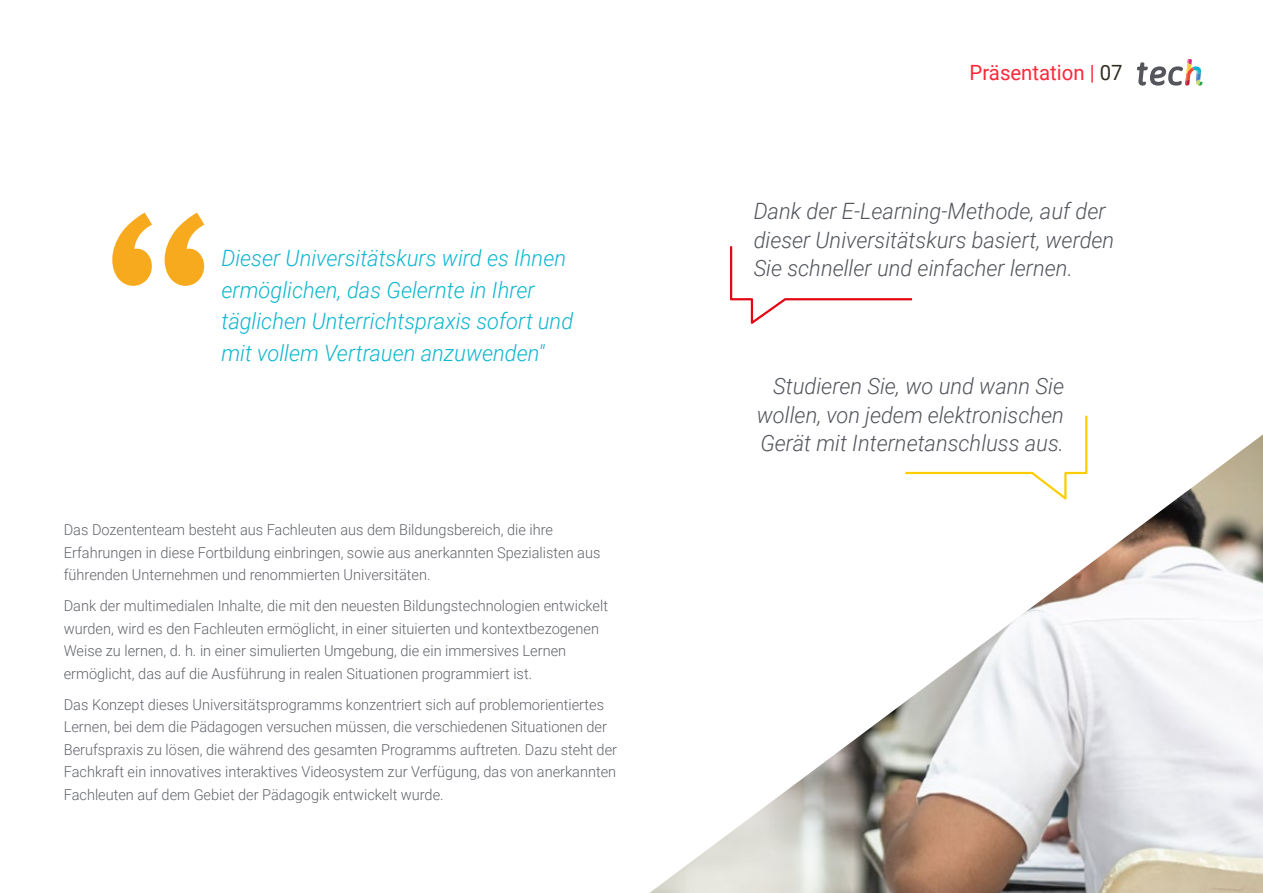
<style>
.page{position:relative;width:1263px;height:893px;background:#fff}
.page>*{position:absolute;margin:0;border:0;box-sizing:border-box;transform-origin:0 0}
.t1{font:italic 300 22.5px/28.5px "Roboto";color:#52555b;text-align:justify}
.t2{font:italic 300 22.5px/31.5px "Roboto";color:#0fb6cf}
.t3{font:21px "Roboto";color:#ff293a}
.t4{font:300 15px/22.5px "Roboto";color:#61646a}
.s1{color:#312e20}
</style>
<div class="page">
<svg style="left:112px;top:213px;width:92px;height:73px"></svg>
<svg style="left:1137px;top:59px;width:65px;height:27px"></svg>
<img style="left:649px;top:434px;width:614px;height:459px">
<svg style="left:903px;top:415px;width:185px;height:88px"></svg>
<svg style="left:730px;top:246px;width:183px;height:78px"></svg>
<h1 class="t2" style="left:221px;top:242px;width:353px">Dieser Universitätskurs wird es Ihnen ermöglichen, das Gelernte in Ihrer täglichen Unterrichtspraxis sofort und mit vollem Vertrauen anzuwenden"</h1>
<p class="t4" style="left:64px;top:518px;width:538px">Das Dozententeam besteht aus Fachleuten aus dem Bildungsbereich, die ihre<br>Erfahrungen in diese Fortbildung einbringen, sowie aus anerkannten Spezialisten aus führenden Unternehmen und renommierten Universitäten.</p>
<p class="t4" style="left:64px;top:594px;width:546px">Dank der multimedialen Inhalte, die mit den neuesten Bildungstechnologien entwickelt wurden, wird es den Fachleuten ermöglicht, in einer situierten und kontextbezogenen Weise zu lernen, d. h. in einer simulierten Umgebung, die ein immersives Lernen ermöglicht, das auf die Ausführung in realen Situationen programmiert ist.</p>
<p class="t4" style="left:64px;top:692px;width:555px">Das Konzept dieses Universitätsprogramms konzentriert sich auf problemorientiertes Lernen, bei dem die Pädagogen versuchen müssen, die verschiedenen Situationen der Berufspraxis zu lösen, die während des gesamten Programms auftreten. Dazu steht der Fachkraft ein innovatives interaktives Videosystem zur Verfügung, das von anerkannten Fachleuten auf dem Gebiet der Pädagogik entwickelt wurde.</p>
<h2 class="t3" style="left:969px;top:57px;width:155px">Präsentation | <span class="s1">07</span></h2>
<h1 class="t1" style="left:754px;top:196px;width:362px;text-align:left">Dank der E-Learning-Methode, auf der dieser Universitätskurs basiert, werden<br>Sie schneller und einfacher lernen.</h1>
<h1 class="t1" style="left:757px;top:371px;width:309px;text-indent:16px">Studieren Sie, wo und wann Sie wollen, von jedem elektronischen Gerät mit Internetanschluss aus.</h1>
</div>
